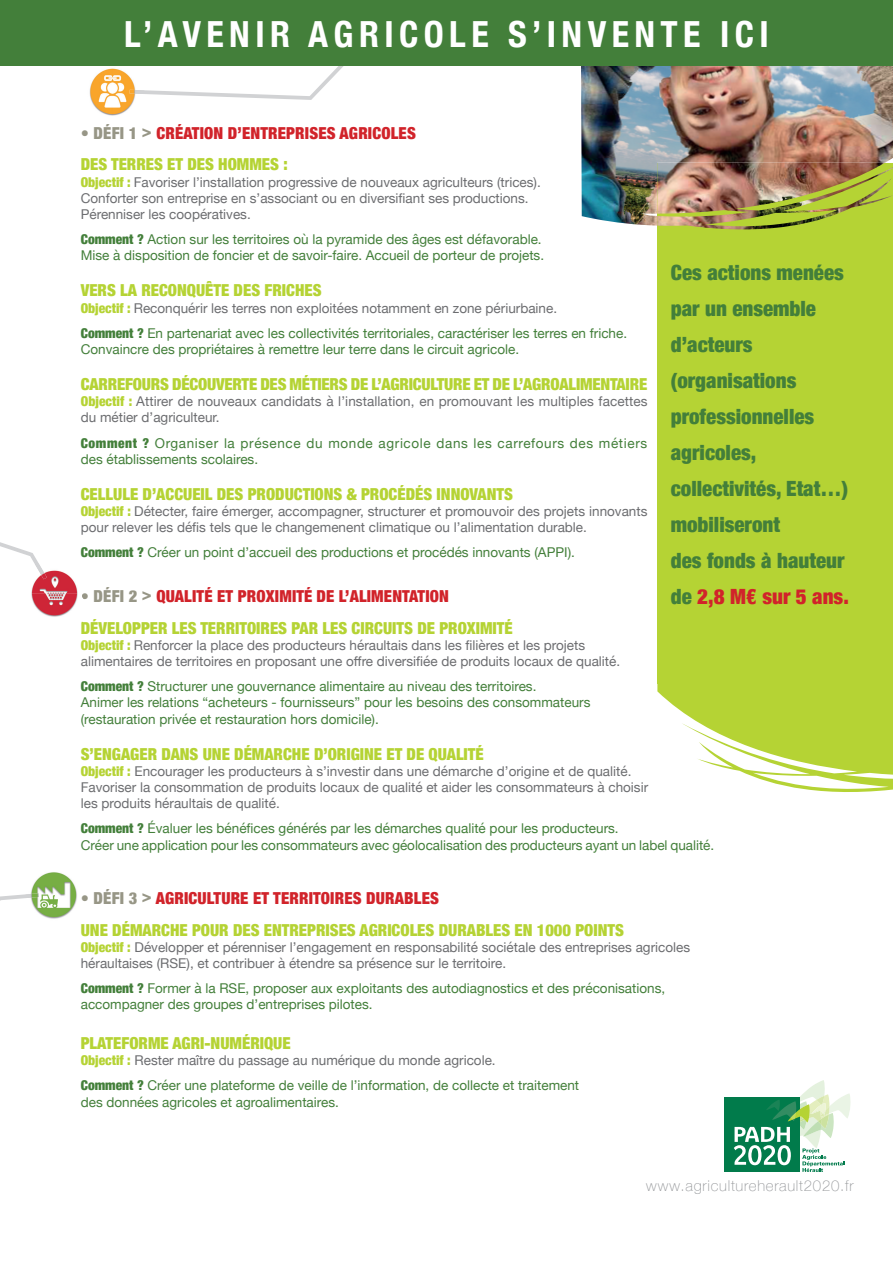
<style>
.page{position:relative;width:893px;height:1263px;background:#fff}
.page>*{position:absolute;margin:0;border:0;box-sizing:border-box;transform-origin:0 0}
.t1{font:700 condensed 36px "Helvetica Neue";letter-spacing:.15em;color:#fff}
.t2{font:900 condensed 21px/36px "Helvetica Neue";color:#437f3a}
.t3{font:900 condensed 16.5px/31.8px "Helvetica Neue";color:#b5d334}
.t4{font:900 condensed 16.5px/31.8px "Helvetica Neue";letter-spacing:.01em;color:#d1232a}
.t5{font:100 15px "Helvetica Neue";letter-spacing:.05em;color:#939598}
.t6{font:13.5px/16.2px "Helvetica Neue";color:#437f3a}
.t7{font:13.5px/16.2px "Helvetica Neue";color:#6c6d70}
.t8{font:13.5px/16.2px "Helvetica Neue";letter-spacing:.045em;color:#437f3a}
.s1{color:#979686}
.s2{color:#b5d334}
.s3{font-weight:900;font-stretch:condensed;color:#b5d334}
.s4{font-weight:900;font-stretch:condensed}
.s5{color:#6c6d70}
.s6{color:#d1232a}
</style>
<div class="page">
<svg style="left:657px;top:684px;width:236px;height:108px;fill:#b5d334"></svg>
<div style="left:657px;top:163px;width:236px;height:521px;background:#b5d334"></div>
<img style="left:581px;top:66px;width:312px;height:160px">
<img style="left:657px;top:163px;width:236px;height:67px">
<svg style="left:0;top:542px;width:38px;height:21px"></svg>
<svg style="left:144px;top:66px;width:200px;height:34px"></svg>
<div style="left:0;top:0;width:893px;height:66px;background:#437f3a"></div>
<div style="left:724px;top:1097px;width:76px;height:75px;background:#017b4b"></div>
<svg style="left:734px;top:1080px;width:116px;height:92px"></svg>
<img style="left:31px;top:872px;width:46px;height:47px">
<svg style="left:0;top:893px;width:39px;height:26px"></svg>
<img style="left:31px;top:570px;width:51px;height:53px">
<img style="left:34px;top:563px;width:13px;height:16px">
<img style="left:89px;top:68px;width:47px;height:48px">
<img style="left:130px;top:90px;width:14px;height:4px">
<h1 class="t1" style="left:124px;top:4px;width:646px">L’AVENIR AGRICOLE S’INVENTE ICI</h1>
<p class="t4" style="left:81px;top:116px;width:337px"><span class="s1">• DÉFI 1 &gt;</span> CRÉATION D’ENTREPRISES AGRICOLES<br><span class="s2">DES TERRES ET DES HOMMES :</span></p>
<p class="t7" style="left:81px;top:174px;width:462px"><span class="s3">Objectif :</span> Favoriser l’installation progressive de nouveaux agriculteurs (trices).<br>Conforter son entreprise en s’associant ou en diversifiant ses productions.<br>Pérenniser les coopératives.</p>
<p class="t6" style="left:81px;top:232px;width:465px"><span class="s4">Comment ?</span> Action sur les territoires où la pyramide des âges est défavorable.<br>Mise à disposition de foncier et de savoir-faire. Accueil de porteur de projets.</p>
<p class="t3" style="left:81px;top:274px;width:242px">VERS LA RECONQUÊTE DES FRICHES</p>
<p class="t6" style="left:81px;top:296px;width:548px;line-height:25.2px"><span class="s3">Objectif :</span> <span class="s5">Reconquérir les terres non exploitées notamment en zone périurbaine.<br></span><span class="s4">Comment ?</span> En partenariat avec les collectivités territoriales, caractériser les terres en friche.</p>
<p class="t6" style="left:81px;top:342px;width:440px">Convaincre des propriétaires à remettre leur terre dans le circuit agricole.</p>
<p class="t3" style="left:81px;top:367px;width:568px">CARREFOURS DÉCOUVERTE DES MÉTIERS DE L’AGRICULTURE ET DE L’AGROALIMENTAIRE</p>
<p class="t7" style="left:81px;top:394px;width:568px"><span class="s3">Objectif :</span> Attirer de nouveaux candidats à l’installation, en promouvant les multiples facettes du métier d’agriculteur.</p>
<p class="t8" style="left:81px;top:435px;width:568px"><span class="s4">Comment ?</span> Organiser la présence du monde agricole dans les carrefours des métiers des établissements scolaires.</p>
<p class="t3" style="left:81px;top:477px;width:434px">CELLULE D’ACCUEIL DES PRODUCTIONS &amp; PROCÉDÉS INNOVANTS</p>
<p class="t7" style="left:81px;top:504px;width:568px"><span class="s3">Objectif :</span> Détecter, faire émerger, accompagner, structurer et promouvoir des projets innovants pour relever les défis tels que le changemenent climatique ou l’alimentation durable.</p>
<p class="t6" style="left:81px;top:545px;width:496px"><span class="s4">Comment ?</span> Créer un point d’accueil des productions et procédés innovants (APPI).</p>
<p class="t3" style="left:81px;top:579px;width:433px"><span class="s1">• DÉFI 2 &gt;</span> <span class="s6">QUALITÉ ET PROXIMITÉ DE L’ALIMENTATION<br></span>DÉVELOPPER LES TERRITOIRES PAR LES CIRCUITS DE PROXIMITÉ</p>
<p class="t7" style="left:81px;top:638px;width:541px"><span class="s3">Objectif :</span> Renforcer la place des producteurs héraultais dans les filières et les projets alimentaires de territoires en proposant une offre diversifiée de produits locaux de qualité.</p>
<p class="t6" style="left:81px;top:679px;width:511px"><span class="s4">Comment ?</span> Structurer une gouvernance alimentaire au niveau des territoires.<br>Animer les relations “acheteurs - fournisseurs” pour les besoins des consommateurs (restauration privée et restauration hors domicile).</p>
<p class="t3" style="left:81px;top:737px;width:404px">S’ENGAGER DANS UNE DÉMARCHE D’ORIGINE ET DE QUALITÉ</p>
<p class="t7" style="left:81px;top:764px;width:569px"><span class="s3">Objectif :</span> Encourager les producteurs à s’investir dans une démarche d’origine et de qualité.<br>Favoriser la consommation de produits locaux de qualité et aider les consommateurs à choisir les produits héraultais de qualité.</p>
<p class="t6" style="left:81px;top:821px;width:635px"><span class="s4">Comment ?</span> Évaluer les bénéfices générés par les démarches qualité pour les producteurs.<br>Créer une application pour les consommateurs avec géolocalisation des producteurs ayant un label qualité.</p>
<p class="t3" style="left:81px;top:881px;width:545px"><span class="s1">• DÉFI 3 &gt;</span> <span class="s6">AGRICULTURE ET TERRITOIRES DURABLES<br></span>UNE DÉMARCHE POUR DES ENTREPRISES AGRICOLES DURABLES EN 1000 POINTS</p>
<p class="t7" style="left:81px;top:940px;width:611px"><span class="s3">Objectif :</span> Développer et pérenniser l’engagement en responsabilité sociétale des entreprises agricoles héraultaises (RSE), et contribuer à étendre sa présence sur le territoire.</p>
<p class="t6" style="left:81px;top:981px;width:586px"><span class="s4">Comment ?</span> Former à la RSE, proposer aux exploitants des autodiagnostics et des préconisations, accompagner des groupes d’entreprises pilotes.</p>
<p class="t3" style="left:81px;top:1026px;width:211px">PLATEFORME AGRI-NUMÉRIQUE</p>
<p class="t6" style="left:81px;top:1048px;width:500px;line-height:25.2px"><span class="s3">Objectif :</span> <span class="s5">Rester maître du passage au numérique du monde agricole.<br></span><span class="s4">Comment ?</span> Créer une plateforme de veille de l’information, de collecte et traitement</p>
<p class="t6" style="left:81px;top:1094px;width:260px">des données agricoles et agroalimentaires.</p>
<h2 class="t2" style="left:671px;top:253px;width:180px">Ces actions menées par un ensemble d’acteurs (organisations professionnelles agricoles, collectivités, Etat…) mobiliseront<br>des fonds à hauteur de <span class="s6">2,8 M€ sur 5 ans.</span></h2>
<p class="t5" style="left:646px;top:1175px;width:209px">www.agricultureherault2020.fr</p>
</div>
